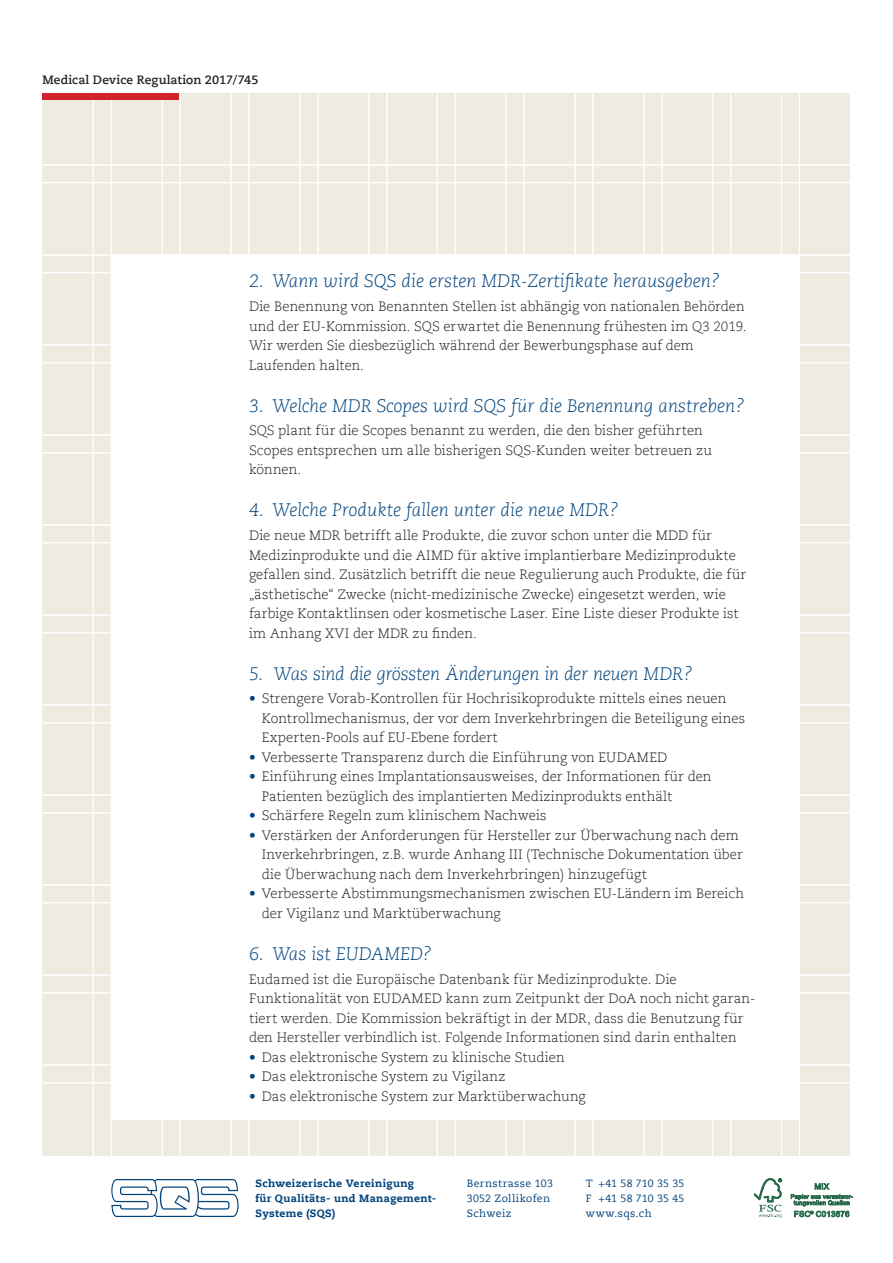
<style>
.page{position:relative;width:893px;height:1263px;background:#fff}
.page>*{position:absolute;margin:0;border:0;box-sizing:border-box;transform-origin:0 0}
.Blaue_Untertitel{font:italic 300 18px "Caecilia Com 46";color:#01437c}
.Blaue_Untertitel-2{font:italic 300 18px "Caecilia Com 46";letter-spacing:-.02em;color:#01437c}
.Lauftext{font:300 13.5px/19.5px "Caecilia Com 45";letter-spacing:.005em;color:#231f20}
.t1{font:700 12px "Caecilia Com 75";letter-spacing:.01em;color:#231f20}
.t2{font:10.5px "Caecilia Com 55 Roman";letter-spacing:.035em;color:#01437c}
.t3{font:800 10.5px/15.1px "Caecilia Com 85";letter-spacing:.035em;color:#01437c}
.s1{color:#01437c}
</style>
<div class="page">
<svg style="left:754px;top:1178px;width:28px;height:40px"></svg>
<svg style="left:791px;top:1183px;width:62px;height:34px"></svg>
<div style="left:43px;top:93px;width:807px;height:1062px;background:#eeebe0"></div>
<hr style="left:43px;top:254px;width:807px;height:2px;background:#fff">
<hr style="left:43px;top:434px;width:807px;height:2px;background:#fff">
<hr style="left:43px;top:524px;width:807px;height:2px;background:#fff">
<hr style="left:43px;top:614px;width:807px;height:2px;background:#fff">
<hr style="left:43px;top:704px;width:807px;height:2px;background:#fff">
<hr style="left:43px;top:794px;width:807px;height:2px;background:#fff">
<hr style="left:43px;top:884px;width:807px;height:2px;background:#fff">
<hr style="left:43px;top:974px;width:807px;height:2px;background:#fff">
<hr style="left:43px;top:1064px;width:807px;height:2px;background:#fff">
<hr style="left:43px;top:164px;width:807px;height:2px;background:#fff">
<hr style="left:43px;top:344px;width:807px;height:2px;background:#fff">
<hr style="left:93px;top:93px;width:1px;height:1063px;background:#fff">
<hr style="left:111px;top:93px;width:1px;height:1063px;background:#fff">
<hr style="left:162px;top:93px;width:1px;height:1063px;background:#fff">
<hr style="left:180px;top:93px;width:1px;height:1063px;background:#fff">
<hr style="left:230px;top:93px;width:1px;height:1063px;background:#fff">
<hr style="left:248px;top:93px;width:1px;height:1063px;background:#fff">
<hr style="left:299px;top:93px;width:2px;height:1063px;background:#fff">
<hr style="left:317px;top:93px;width:2px;height:1063px;background:#fff">
<hr style="left:368px;top:93px;width:1px;height:1063px;background:#fff">
<hr style="left:386px;top:93px;width:1px;height:1063px;background:#fff">
<hr style="left:437px;top:93px;width:1px;height:1063px;background:#fff">
<hr style="left:455px;top:93px;width:1px;height:1063px;background:#fff">
<hr style="left:506px;top:93px;width:1px;height:1063px;background:#fff">
<hr style="left:524px;top:93px;width:1px;height:1063px;background:#fff">
<hr style="left:574px;top:93px;width:2px;height:1063px;background:#fff">
<hr style="left:592px;top:93px;width:2px;height:1063px;background:#fff">
<hr style="left:643px;top:93px;width:1px;height:1063px;background:#fff">
<hr style="left:661px;top:93px;width:1px;height:1063px;background:#fff">
<hr style="left:712px;top:93px;width:1px;height:1063px;background:#fff">
<hr style="left:730px;top:93px;width:1px;height:1063px;background:#fff">
<hr style="left:781px;top:93px;width:1px;height:1063px;background:#fff">
<hr style="left:799px;top:93px;width:1px;height:1063px;background:#fff">
<hr style="left:43px;top:182px;width:807px;height:1px;background:#fff">
<hr style="left:43px;top:452px;width:807px;height:1px;background:#fff">
<hr style="left:43px;top:542px;width:807px;height:1px;background:#fff">
<hr style="left:43px;top:632px;width:807px;height:1px;background:#fff">
<hr style="left:43px;top:722px;width:807px;height:1px;background:#fff">
<hr style="left:43px;top:812px;width:807px;height:1px;background:#fff">
<hr style="left:43px;top:902px;width:807px;height:1px;background:#fff">
<hr style="left:43px;top:992px;width:807px;height:1px;background:#fff">
<hr style="left:43px;top:1082px;width:807px;height:1px;background:#fff">
<hr style="left:43px;top:272px;width:807px;height:1px;background:#fff">
<hr style="left:43px;top:362px;width:807px;height:1px;background:#fff">
<div style="left:111px;top:255px;width:689px;height:864px;background:#fff"></div>
<svg style="left:111px;top:1179px;width:128px;height:38px"></svg>
<div style="left:43px;top:93px;width:136px;height:7px;background:#d1232a"></div>
<p class="t1" style="left:43px;top:71px;width:217px">Medical Device Regulation 2017/745</p>
<p class="Blaue_Untertitel" style="left:249px;top:270px;width:473px">2. Wann wird SQS die ersten MDR-Zertifikate herausgeben?</p>
<p class="Lauftext" style="left:249px;top:296px;width:499px">Die Benennung von Benannten Stellen ist abhängig von nationalen Behörden und der EU-Kommission. SQS erwartet die Benennung frühesten im Q3 2019.<br>Wir werden Sie diesbezüglich während der Bewerbungsphase auf dem Laufenden halten.</p>
<p class="Blaue_Untertitel" style="left:249px;top:394px;width:497px">3. Welche MDR Scopes wird SQS für die Benennung anstreben?</p>
<p class="Lauftext" style="left:249px;top:421px;width:464px">SQS plant für die Scopes benannt zu werden, die den bisher geführten<br>Scopes entsprechen um alle bisherigen SQS-Kunden weiter betreuen zu können.</p>
<p class="Blaue_Untertitel" style="left:249px;top:499px;width:371px">4. Welche Produkte fallen unter die neue MDR?</p>
<p class="Lauftext" style="left:249px;top:525px;width:499px">Die neue MDR betrifft alle Produkte, die zuvor schon unter die MDD für Medizinprodukte und die AIMD für aktive implantierbare Medizinprodukte gefallen sind. Zusätzlich betrifft die neue Regulierung auch Produkte, die für „ästhetische“ Zwecke (nicht-medizinische Zwecke) eingesetzt werden, wie farbige Kontaktlinsen oder kosmetische Laser. Eine Liste dieser Produkte ist im Anhang XVI der MDR zu finden.</p>
<p class="Blaue_Untertitel-2" style="left:249px;top:662px;width:445px">5. Was sind die grössten Änderungen in der neuen MDR?</p>
<p class="Lauftext" style="left:262px;top:689px;width:485px;text-indent:-13px"><span class="s1">•</span> Strengere Vorab-Kontrollen für Hochrisikoprodukte mittels eines neuen<br>Kontrollmechanismus, der vor dem Inverkehrbringen die Beteiligung eines<br>Experten-Pools auf EU-Ebene fordert</p>
<p class="Lauftext" style="left:249px;top:747px;width:420px"><span class="s1">•</span> Verbesserte Transparenz durch die Einführung von EUDAMED</p>
<p class="Lauftext" style="left:262px;top:767px;width:451px;text-indent:-13px"><span class="s1">•</span> Einführung eines Implantationsausweises, der Informationen für den<br>Patienten bezüglich des implantierten Medizinprodukts enthält</p>
<p class="Lauftext" style="left:249px;top:806px;width:299px"><span class="s1">•</span> Schärfere Regeln zum klinischem Nachweis</p>
<p class="Lauftext" style="left:262px;top:825px;width:483px;text-indent:-13px"><span class="s1">•</span> Verstärken der Anforderungen für Hersteller zur Überwachung nach dem<br>Inverkehrbringen, z.B. wurde Anhang III (Technische Dokumentation über die Überwachung nach dem Inverkehrbringen) hinzugefügt</p>
<p class="Lauftext" style="left:262px;top:884px;width:484px;text-indent:-13px"><span class="s1">•</span> Verbesserte Abstimmungsmechanismen zwischen EU-Ländern im Bereich der Vigilanz und Marktüberwachung</p>
<p class="Blaue_Untertitel" style="left:249px;top:942px;width:184px">6. Was ist EUDAMED?</p>
<p class="Lauftext" style="left:249px;top:969px;width:508px">Eudamed ist die Europäische Datenbank für Medizinprodukte. Die Funktionalität von EUDAMED kann zum Zeitpunkt der DoA noch nicht garan&shy;tiert werden. Die Kommission bekräftigt in der MDR, dass die Benutzung für den Hersteller verbindlich ist. Folgende Informationen sind darin enthalten</p>
<p class="Lauftext" style="left:249px;top:1047px;width:317px"><span class="s1">•</span> Das elektronische System zu klinische Studien</p>
<p class="Lauftext" style="left:249px;top:1066px;width:258px"><span class="s1">•</span> Das elektronische System zu Vigilanz</p>
<p class="Lauftext" style="left:249px;top:1086px;width:338px"><span class="s1">•</span> Das elektronische System zur Marktüberwachung</p>
<p class="t3" style="left:255px;top:1175px;width:182px">Schweizerische Vereinigung<br>für Qualitäts- und Management-</p>
<p class="t3" style="left:255px;top:1205px;width:81px">Systeme (SQS)</p>
<p class="t2" style="left:467px;top:1176px;width:88px">Bernstrasse 103</p>
<p class="t2" style="left:586px;top:1176px;width:100px">T +41 58 710 35 35</p>
<p class="t2" style="left:467px;top:1191px;width:85px">3052 Zollikofen</p>
<p class="t2" style="left:586px;top:1191px;width:100px">F +41 58 710 35 45</p>
<p class="t2" style="left:467px;top:1206px;width:46px">Schweiz</p>
<p class="t2" style="left:586px;top:1206px;width:68px">www.sqs.ch</p>
</div>
